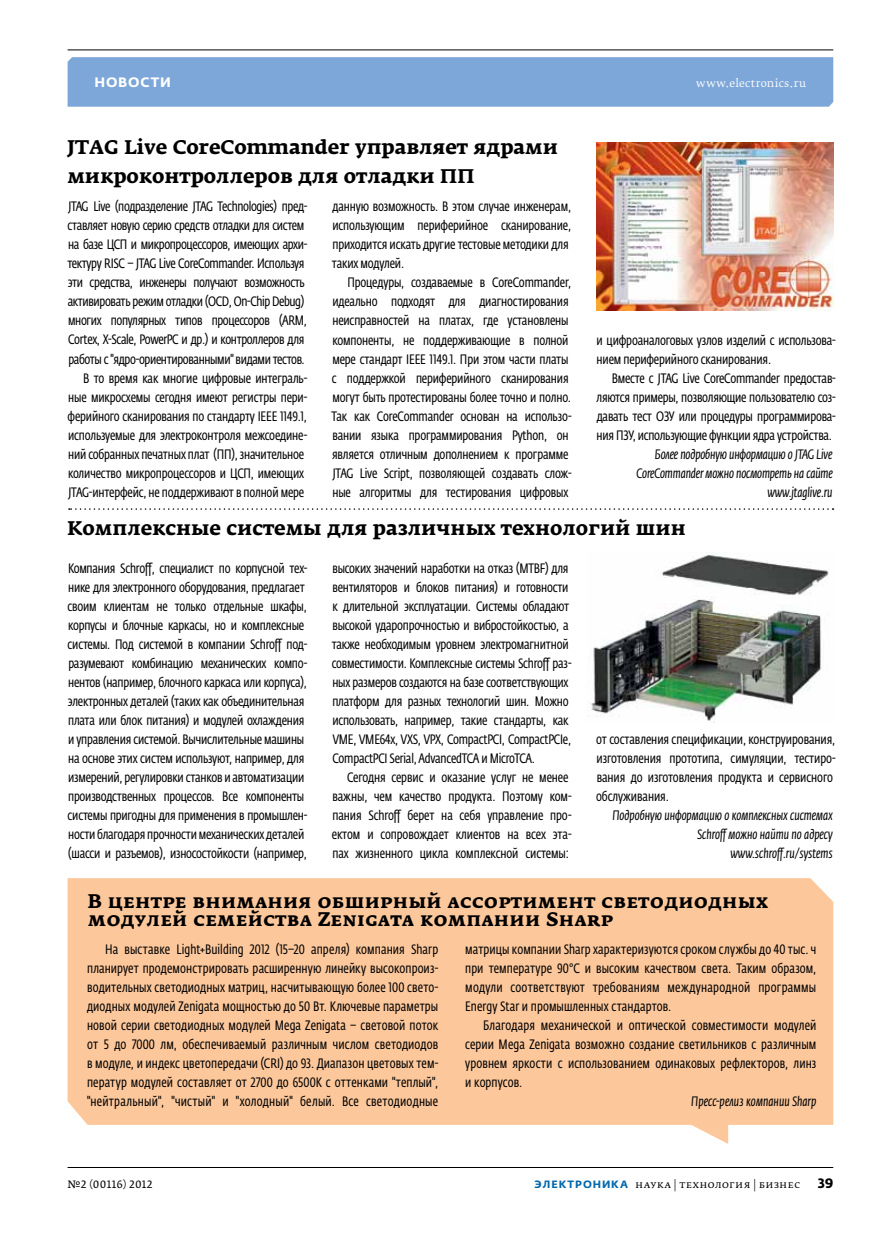
<style>
.page{position:relative;width:881px;height:1234px;background:#fff}
.page>*{position:absolute;margin:0;border:0;box-sizing:border-box;transform-origin:0 0}
.t1{font:700 19.5px/28.5px "Fedra Serif A Pro";color:#000}
.t2{font:13.5px/19px "Fedra Sans Cond Pro";letter-spacing:-.015em;color:#000}
.t3{font:italic 13.5px/19px "Fedra Sans Cond Pro";color:#000;text-align:right}
.t4{font:700 13.5px "Fedra Sans Alt Pro";letter-spacing:.06em;color:#fff}
.t5{font:700 13.5px "Fedra Sans Pro";color:#000}
.t6{font:10.5px "Fedra Serif B Pro";letter-spacing:.025em;color:#000}
.t7{font:10.5px "Fedra Serif B Pro";letter-spacing:.03em;color:#fff}
.t8{font:10.5px "Fedra Serif A Pro";letter-spacing:.03em;color:#000}
.s1{font-family:"Fedra Sans Alt Pro";font-weight:700;color:#0068ac}
</style>
<div class="page">
<div style="left:67px;top:57px;width:765px;height:50px;background:#7da7d8"></div>
<hr style="left:67px;top:49px;width:765px;height:1px;background:#000">
<hr style="left:68px;top:1166px;width:764px;height:1px;background:#000">
<img style="left:596px;top:142px;width:236px;height:168px">
<img style="left:589px;top:552px;width:240px;height:170px">
<svg style="left:69px;top:508px;width:764px;height:1px"></svg>
<div style="left:68px;top:878px;width:764px;height:246px;background:#fcc79b"></div>
<svg style="left:616px;top:1086px;width:111px;height:57px"></svg>
<p class="t4" style="left:95px;top:74px;width:78px">НОВОСТИ</p>
<p class="t7" style="left:696px;top:77px;width:111px">www.electronics.ru</p>
<h1 class="t1" style="left:67px;top:133px;width:492px">JTAG Live CoreCommander управляет ядрами микроконтроллеров для отладки ПП</h1>
<p class="t2" style="left:67px;top:197px;width:241px;text-align:right">JTAG Live (подразделение JTAG Technologies) пред&shy;ставляет новую серию средств отладки для систем на базе ЦСП и микропроцессоров, имеющих архи&shy;тектуру RISC – JTAG Live CoreCommander. Используя эти средства, инженеры получают возможность активировать режим отладки (OCD, On-Chip Debug) многих популярных типов процессоров (ARM, Cortex, X-Scale, PowerPC и др.) и контроллеров для работы с "ядро-ориентированными" видами тестов.<br>В то время как многие цифровые интеграль&shy;ные микросхемы сегодня имеют регистры пери&shy;ферийного сканирования по стандарту IEEE 1149.1, используемые для электроконтроля межсоедине&shy;ний собранных печатных плат (ПП), значительное количество микропроцессоров и ЦСП, имеющих JTAG-интерфейс, не поддерживают в полной мере</p>
<p class="t2" style="left:331px;top:197px;width:241px">данную возможность. В этом случае инженерам, использующим периферийное сканирование, приходится искать другие тестовые методики для таких модулей.</p>
<p class="t2" style="left:331px;top:273px;width:241px;text-indent:16px">Процедуры, создаваемые в CoreCommander, идеально подходят для диагностирования неисправностей на платах, где установлены компоненты, не поддерживающие в полной мере стандарт IEEE 1149.1. При этом части платы с поддержкой периферийного сканирования могут быть протестированы более точно и полно.<br>Так как CoreCommander основан на использо&shy;вании языка программирования Python, он является отличным дополнением к программе JTAG Live Script, позволяющей создавать слож&shy;ные алгоритмы для тестирования цифровых</p>
<p class="t2" style="left:596px;top:330px;width:241px">и цифроаналоговых узлов изделий с использова&shy;нием периферийного сканирования.</p>
<p class="t2" style="left:596px;top:368px;width:241px;text-align:justify;text-indent:15px">Вместе с JTAG Live CoreCommander предостав&shy;ляются примеры, позволяющие пользователю соз&shy;давать тест ОЗУ или процедуры программирова&shy;ния ПЗУ, использующие функции ядра устройства.</p>
<p class="t3" style="left:636px;top:444px;width:198px">Более подробную информацию о JTAG Live<br>CoreCommander можно посмотреть на сайте www.jtaglive.ru</p>
<h1 class="t1" style="left:67px;top:513px;width:619px">Комплексные системы для различных технологий шин</h1>
<p class="t2" style="left:68px;top:558px;width:241px">Компания Schroff, специалист по корпусной тех&shy;нике для электронного оборудования, предлагает своим клиентам не только отдельные шкафы, корпусы и блочные каркасы, но и комплексные системы. Под системой в компании Schroff под&shy;разумевают комбинацию механических компо&shy;нентов (например, блочного каркаса или корпуса), электронных деталей (таких как объединительная плата или блок питания) и модулей охлаждения и управления системой. Вычислительные машины на основе этих систем используют, например, для измерений, регулировки станков и автоматизации производственных процессов. Все компоненты системы пригодны для применения в промышлен&shy;ности благодаря прочности механических деталей (шасси и разъемов), износостойкости (например,</p>
<p class="t2" style="left:331px;top:559px;width:241px">высоких значений наработки на отказ (MTBF) для вентиляторов и блоков питания) и готовности к длительной эксплуатации. Системы обладают высокой ударопрочностью и вибростойкостью, а также необходимым уровнем электромагнитной совместимости. Комплексные системы Schroff раз&shy;ных размеров создаются на базе соответствующих платформ для разных технологий шин. Можно использовать, например, такие стандарты, как VME, VME64x, VXS, VPX, CompactPCI, CompactPCIe, CompactPCI Serial, AdvancedTCA и MicroTCA.</p>
<p class="t2" style="left:596px;top:730px;width:241px">от составления спецификации, конструирования, изготовления прототипа, симуляции, тестиро&shy;вания до изготовления продукта и сервисного обслуживания.</p>
<p class="t3" style="left:612px;top:806px;width:222px">Подробную информацию о комплексных системах<br>Schroff можно найти по адресу www.schroff.ru/systems</p>
<p class="t2" style="left:332px;top:768px;width:241px;text-indent:15px">Сегодня сервис и оказание услуг не менее важны, чем качество продукта. Поэтому ком&shy;пания Schroff берет на себя управление про&shy;ектом и сопровождает клиентов на всех эта&shy;пах жизненного цикла комплексной системы:</p>
<h1 class="t1" style="left:88px;top:892px;width:680px;line-height:18px">В центре внимания обширный ассортимент светодиодных модулей семейства Zenigata компании Sharp</h1>
<p class="t2" style="left:87px;top:939px;width:352px;text-align:justify;text-indent:18px">На выставке Light+Building 2012 (15–20 апреля) компания Sharp планирует продемонстрировать расширенную линейку высокопроиз&shy;водительных светодиодных матриц, насчитывающую более 100 свето&shy;диодных модулей Zenigata мощностью до 50 Вт. Ключевые параметры новой серии светодиодных модулей Mega Zenigata – световой поток от 5 до 7000 лм, обеспечиваемый различным числом светодиодов в модуле, и индекс цветопередачи (CRI) до 93. Диапазон цветовых тем&shy;ператур модулей составляет от 2700 до 6500К с оттенками "теплый", "нейтральный", "чистый" и "холодный" белый. Все светодиодные</p>
<p class="t2" style="left:465px;top:939px;width:352px;text-align:justify">матрицы компании Sharp характеризуются сроком службы до 40 тыс. ч при температуре 90°С и высоким качеством света. Таким образом, модули соответствуют требованиям международной программы Energy Star и промышленных стандартов.</p>
<p class="t2" style="left:465px;top:1015px;width:352px;text-align:justify;text-indent:18px">Благодаря механической и оптической совместимости модулей серии Mega Zenigata возможно создание светильников с различным уровнем яркости с использованием одинаковых рефлекторов, линз и корпусов.</p>
<p class="t3" style="left:691px;top:1091px;width:127px">Пресс-релиз компании Sharp</p>
<p class="t8" style="left:67px;top:1177px;width:86px">№2 (00116) 2012</p>
<p class="t6" style="left:534px;top:1177px;width:267px"><span class="s1">ЭЛЕКТРОНИКА</span> наука | технология | бизнес</p>
<p class="t5" style="left:817px;top:1174px;width:17px">39</p>
</div>
